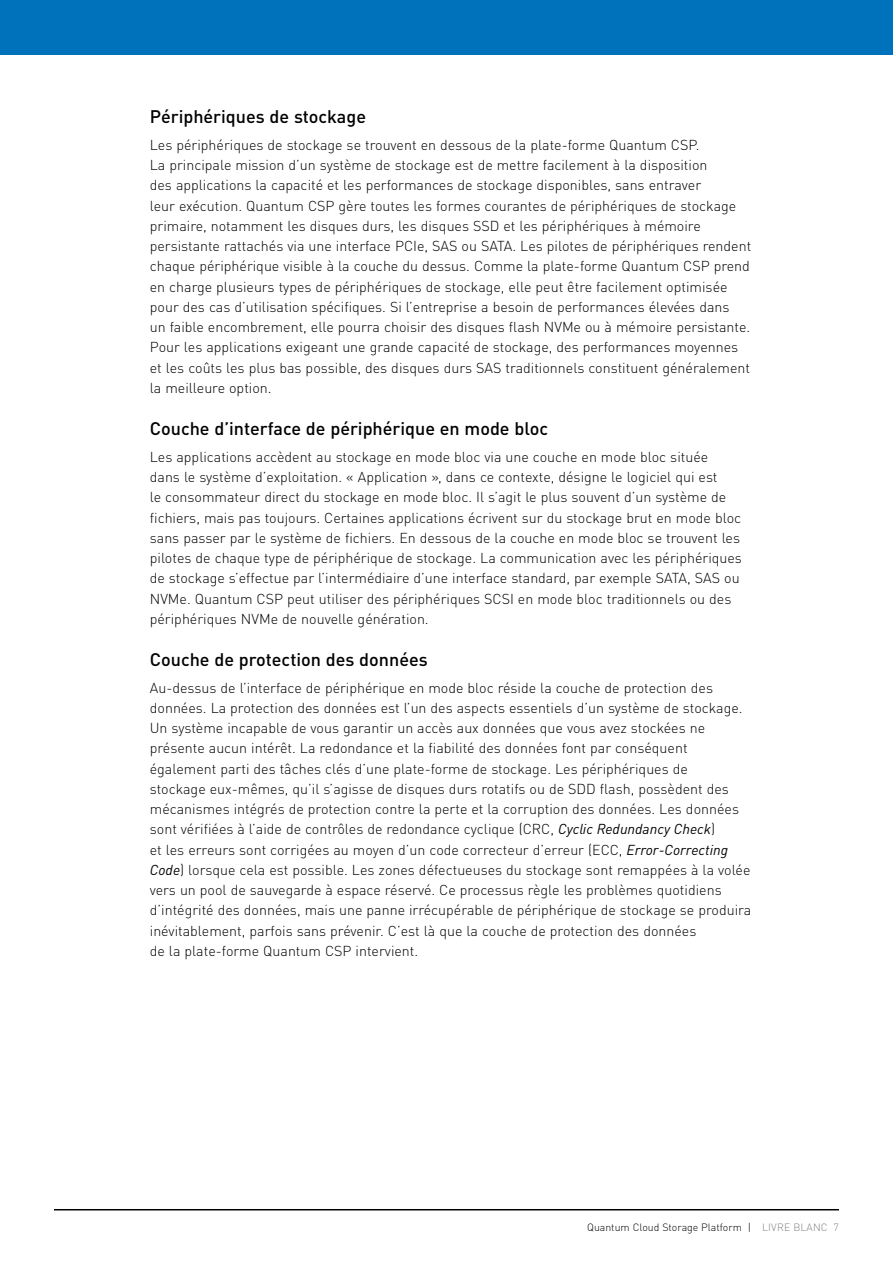
<style>
.page{position:relative;width:893px;height:1263px;background:#fff}
.page>*{position:absolute;margin:0;border:0;box-sizing:border-box;transform-origin:0 0}
.Paragraph{font:500 18px "DIN Pro";color:#000}
.Paragraph-2{font:300 14.25px/20.2px "DIN Pro";color:#000}
.t1{font:300 10.5px "DIN Pro";color:#000}
.s1{font-weight:400;font-style:italic}
.s2{color:#808285}
</style>
<div class="page">
<div style="left:0;top:0;width:893px;height:55px;background:#0072bc"></div>
<hr style="left:54px;top:1209px;width:785px;height:1px;background:#000">
<p class="Paragraph" style="left:150px;top:102px;width:218px">Périphériques de stockage</p>
<p class="Paragraph-2" style="left:150px;top:133px;width:603px">Les périphériques de stockage se trouvent en dessous de la plate-forme Quantum CSP.<br>La principale mission d’un système de stockage est de mettre facilement à la disposition<br>des applications la capacité et les performances de stockage disponibles, sans entraver<br>leur exécution. Quantum CSP gère toutes les formes courantes de périphériques de stockage primaire, notamment les disques durs, les disques SSD et les périphériques à mémoire persistante rattachés via une interface PCIe, SAS ou SATA. Les pilotes de périphériques rendent chaque périphérique visible à la couche du dessus. Comme la plate-forme Quantum CSP prend en charge plusieurs types de périphériques de stockage, elle peut être facilement optimisée pour des cas d’utilisation spécifiques. Si l’entreprise a besoin de performances élevées dans<br>un faible encombrement, elle pourra choisir des disques flash NVMe ou à mémoire persistante.<br>Pour les applications exigeant une grande capacité de stockage, des performances moyennes et les coûts les plus bas possible, des disques durs SAS traditionnels constituent généralement la meilleure option.</p>
<p class="Paragraph" style="left:150px;top:414px;width:400px">Couche d’interface de périphérique en mode bloc</p>
<p class="Paragraph-2" style="left:150px;top:445px;width:594px">Les applications accèdent au stockage en mode bloc via une couche en mode bloc située dans le système d’exploitation. « Application », dans ce contexte, désigne le logiciel qui est<br>le consommateur direct du stockage en mode bloc. Il s’agit le plus souvent d’un système de fichiers, mais pas toujours. Certaines applications écrivent sur du stockage brut en mode bloc sans passer par le système de fichiers. En dessous de la couche en mode bloc se trouvent les pilotes de chaque type de périphérique de stockage. La communication avec les périphériques de stockage s’effectue par l’intermédiaire d’une interface standard, par exemple SATA, SAS ou NVMe. Quantum CSP peut utiliser des périphériques SCSI en mode bloc traditionnels ou des périphériques NVMe de nouvelle génération.</p>
<p class="Paragraph" style="left:150px;top:644px;width:279px">Couche de protection des données</p>
<p class="Paragraph-2" style="left:150px;top:676px;width:603px">Au-dessus de l’interface de périphérique en mode bloc réside la couche de protection des données. La protection des données est l’un des aspects essentiels d’un système de stockage.<br>Un système incapable de vous garantir un accès aux données que vous avez stockées ne présente aucun intérêt. La redondance et la fiabilité des données font par conséquent également parti des tâches clés d’une plate-forme de stockage. Les périphériques de<br>stockage eux-mêmes, qu’il s’agisse de disques durs rotatifs ou de SDD flash, possèdent des mécanismes intégrés de protection contre la perte et la corruption des données. Les données sont vérifiées à l’aide de contrôles de redondance cyclique (CRC, <span class="s1">Cyclic Redundancy Check</span>)<br>et les erreurs sont corrigées au moyen d’un code correcteur d’erreur (ECC, <span class="s1">Error-Correcting Code</span>) lorsque cela est possible. Les zones défectueuses du stockage sont remappées à la volée vers un pool de sauvegarde à espace réservé. Ce processus règle les problèmes quotidiens d’intégrité des données, mais une panne irrécupérable de périphérique de stockage se produira inévitablement, parfois sans prévenir. C’est là que la couche de protection des données<br>de la plate-forme Quantum CSP intervient.</p>
<p class="t1" style="left:587px;top:1219px;width:253px">Quantum Cloud Storage Platform | <span class="s2">LIVRE BLANC 7</span></p>
</div>
